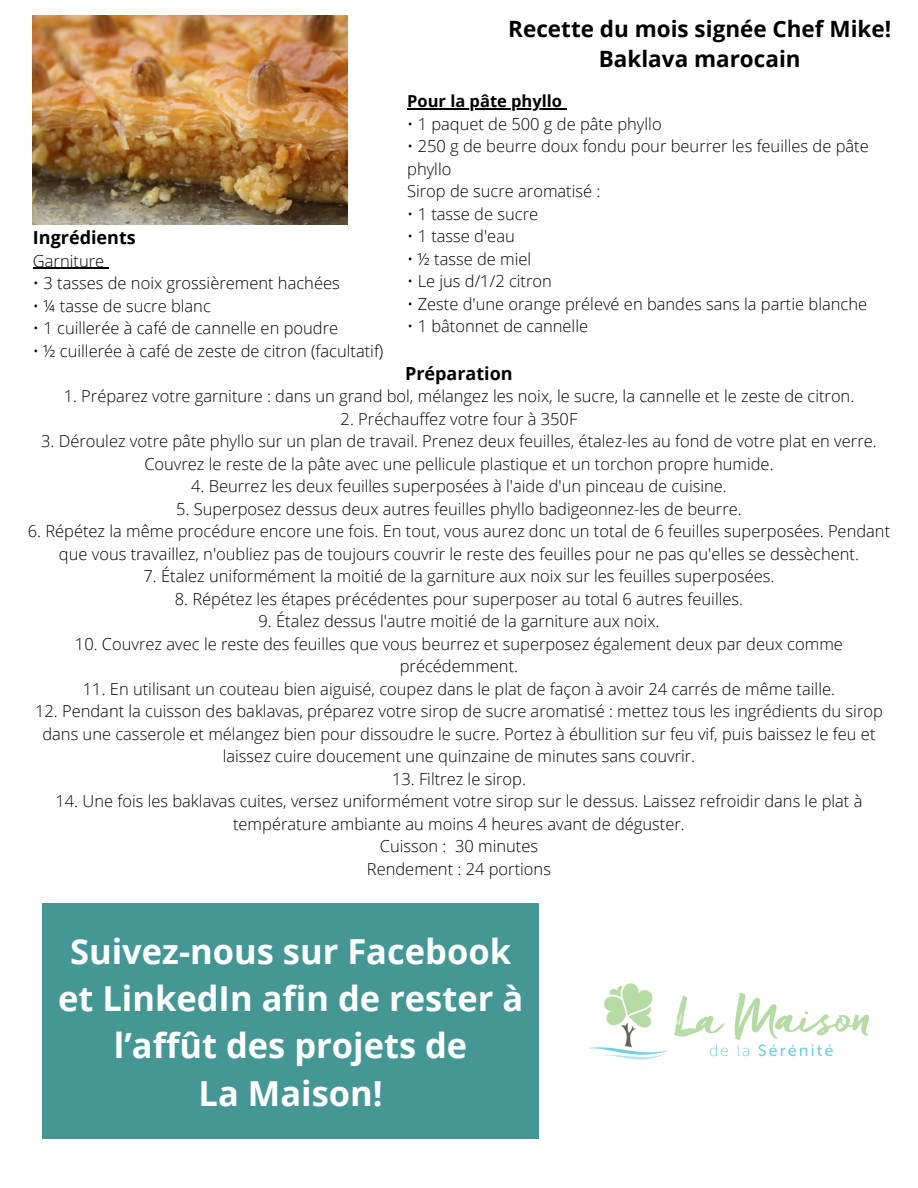
<style>
.page{position:relative;width:918px;height:1188px;background:#fff}
.page>*{position:absolute;margin:0;border:0;box-sizing:border-box;transform-origin:0 0}
.t1{font:700 34.5px/47.2px "Open Sans";color:#fff;text-align:center}
.t2{font:700 22.5px/30.3px "Open Sans";color:#000;text-align:center}
.t3{font:700 18px "Open Sans";color:#000}
.t4{font:300 16.5px/22.5px "Open Sans";color:#000;text-align:center}
.t5{font:700 16.5px "Open Sans";color:#000}
</style>
<div class="page">
<img style="left:589px;top:983px;width:280px;height:77px">
<div style="left:43px;top:904px;width:496px;height:235px;background:#449795"></div>
<hr style="left:33px;top:268px;width:71px;height:1px;background:#000">
<hr style="left:407px;top:108px;width:155px;height:1px;background:#000">
<img style="left:33px;top:15px;width:315px;height:210px">
<h2 class="t2" style="left:508px;top:13px;width:384px">Recette du mois signée Chef Mike!<br>Baklava marocain</h2>
<p class="t5" style="left:407px;top:89px;width:156px">Pour la pâte phyllo</p>
<p class="t4" style="left:407px;top:112px;width:256px">• 1 paquet de 500 g de pâte phyllo</p>
<p class="t4" style="left:407px;top:134px;width:463px;text-align:left">• 250 g de beurre doux fondu pour beurrer les feuilles de pâte phyllo<br>Sirop de sucre aromatisé :</p>
<p class="t4" style="left:407px;top:202px;width:132px">• 1 tasse de sucre</p>
<p class="t4" style="left:407px;top:224px;width:109px">• 1 tasse d'eau</p>
<p class="t4" style="left:407px;top:247px;width:126px">• ½ tasse de miel</p>
<p class="t4" style="left:407px;top:269px;width:146px">• Le jus d/1/2 citron</p>
<p class="t4" style="left:407px;top:292px;width:461px">• Zeste d'une orange prélevé en bandes sans la partie blanche</p>
<p class="t4" style="left:407px;top:314px;width:182px">• 1 bâtonnet de cannelle</p>
<p class="t3" style="left:405px;top:361px;width:109px">Préparation</p>
<p class="t4" style="left:64px;top:385px;width:792px">1. Préparez votre garniture : dans un grand bol, mélangez les noix, le sucre, la cannelle et le zeste de citron.</p>
<p class="t4" style="left:341px;top:407px;width:238px">2. Préchauffez votre four à 350F</p>
<p class="t4" style="left:41px;top:430px;width:837px">3. Déroulez votre pâte phyllo sur un plan de travail. Prenez deux feuilles, étalez-les au fond de votre plat en verre.<br>Couvrez le reste de la pâte avec une pellicule plastique et un torchon propre humide.</p>
<p class="t4" style="left:191px;top:475px;width:537px">4. Beurrez les deux feuilles superposées à l'aide d'un pinceau de cuisine.</p>
<p class="t4" style="left:176px;top:497px;width:567px">5. Superposez dessus deux autres feuilles phyllo badigeonnez-les de beurre.</p>
<p class="t4" style="left:28px;top:520px;width:864px">6. Répétez la même procédure encore une fois. En tout, vous aurez donc un total de 6 feuilles superposées. Pendant que vous travaillez, n'oubliez pas de toujours couvrir le reste des feuilles pour ne pas qu'elles se dessèchent.</p>
<p class="t4" style="left:144px;top:565px;width:632px">7. Étalez uniformément la moitié de la garniture aux noix sur les feuilles superposées.</p>
<p class="t4" style="left:175px;top:587px;width:570px">8. Répétez les étapes précédentes pour superposer au total 6 autres feuilles.</p>
<p class="t4" style="left:258px;top:610px;width:403px">9. Étalez dessus l'autre moitié de la garniture aux noix.</p>
<p class="t4" style="left:75px;top:632px;width:769px">10. Couvrez avec le reste des feuilles que vous beurrez et superposez également deux par deux comme précédemment.</p>
<p class="t4" style="left:83px;top:677px;width:754px">11. En utilisant un couteau bien aiguisé, coupez dans le plat de façon à avoir 24 carrés de même taille.</p>
<p class="t4" style="left:35px;top:700px;width:849px">12. Pendant la cuisson des baklavas, préparez votre sirop de sucre aromatisé : mettez tous les ingrédients du sirop dans une casserole et mélangez bien pour dissoudre le sucre. Portez à ébullition sur feu vif, puis baissez le feu et laissez cuire doucement une quinzaine de minutes sans couvrir.</p>
<p class="t4" style="left:392px;top:767px;width:135px">13. Filtrez le sirop.</p>
<p class="t4" style="left:55px;top:790px;width:809px">14. Une fois les baklavas cuites, versez uniformément votre sirop sur le dessus. Laissez refroidir dans le plat à température ambiante au moins 4 heures avant de déguster.<br>Cuisson : 30 minutes<br>Rendement : 24 portions</p>
<p class="t3" style="left:33px;top:225px;width:104px">Ingrédients</p>
<p class="t4" style="left:33px;top:249px;width:73px">Garniture</p>
<p class="t4" style="left:33px;top:271px;width:308px">• 3 tasses de noix grossièrement hachées</p>
<p class="t4" style="left:33px;top:294px;width:179px">• ¼ tasse de sucre blanc</p>
<p class="t4" style="left:33px;top:316px;width:307px">• 1 cuillerée à café de cannelle en poudre</p>
<p class="t4" style="left:33px;top:339px;width:352px">• ½ cuillerée à café de zeste de citron (facultatif)</p>
<h1 class="t1" style="left:58px;top:927px;width:467px">Suivez-nous sur Facebook et LinkedIn afin de rester à l’affût des projets de<br>La Maison!</h1>
</div>
